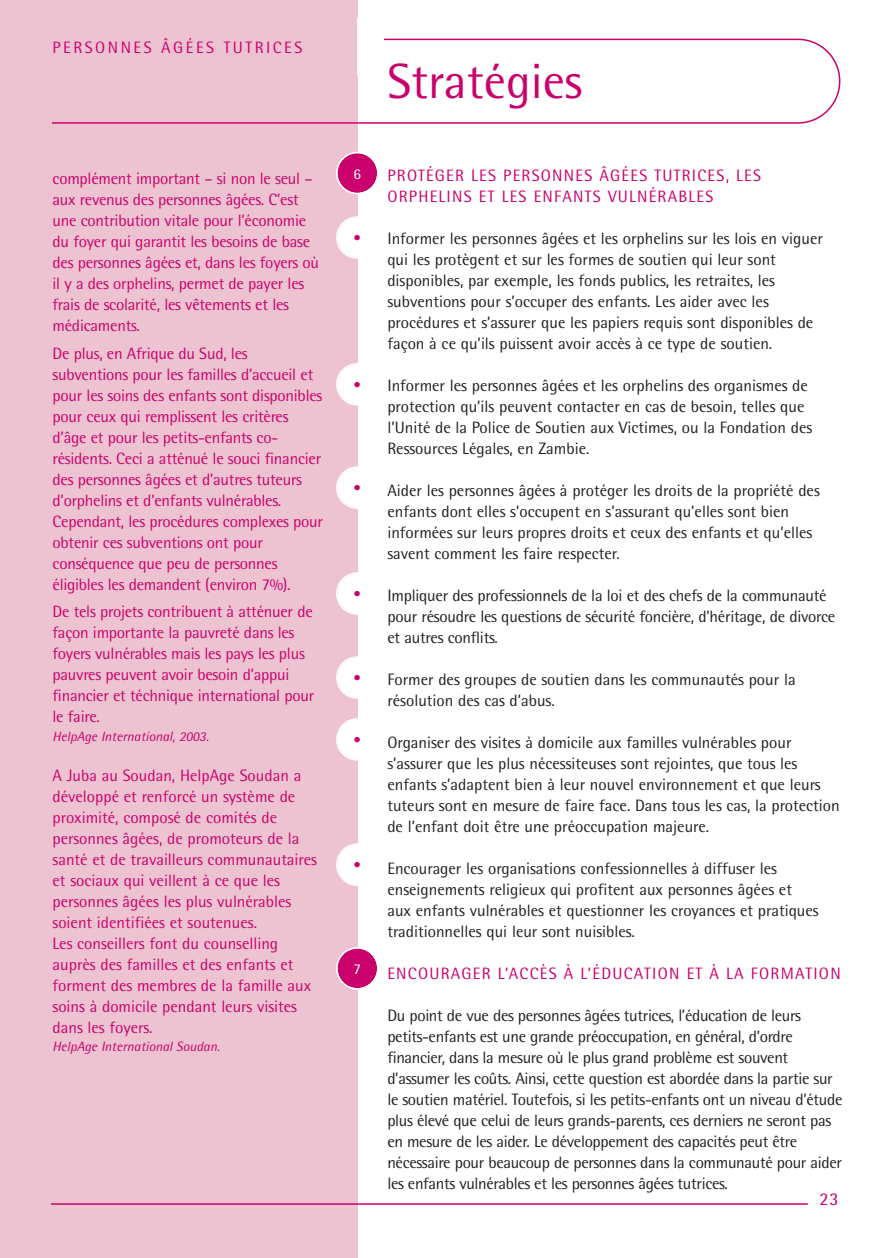
<style>
.page{position:relative;width:893px;height:1258px;background:#fff}
.page>*{position:absolute;margin:0;border:0;box-sizing:border-box;transform-origin:0 0}
.t1{font:49.5px "Agfa Rotis Semisans";color:#ca016c}
.t2{font:18px "Agfa Rotis Semisans";color:#ca016c}
.t3{font:16.5px/21px "Agfa Rotis Semisans";color:#231f20}
.t4{font:16.5px/21px "Agfa Rotis Semisans";letter-spacing:-.015em;color:#ca016c}
.t5{font:16.5px/21px "Agfa Rotis Semisans";letter-spacing:-.02em;color:#231f20}
.t6{font:16.5px/21px "Agfa Rotis Semisans";letter-spacing:.075em;color:#ca016c}
.t7{font:16.5px "Agfa Rotis Semisans";letter-spacing:.15em;color:#ca016c}
.t8{font:15px "Agfa Rotis Semisans";color:#ca016c}
.t9{font:15px "Agfa Rotis Semisans";color:#fff}
.t10{font:italic 13.5px "Agfa Rotis Semisans";color:#ca016c}
</style>
<div class="page">
<div style="left:0;top:0;width:357px;height:1258px;background:#eec3d1"></div>
<svg style="left:52px;top:39px;width:788px;height:85px"></svg>
<div style="left:0;top:18px;width:357px;height:57px;background:#eec3d1"></div>
<div style="left:357px;top:18px;width:27px;height:57px;background:#fff"></div>
<hr style="left:51px;top:1203px;width:756px;height:1px;background:#ca016c">
<svg style="left:336px;top:216px;width:22px;height:43px"></svg>
<svg style="left:336px;top:363px;width:22px;height:42px"></svg>
<svg style="left:336px;top:466px;width:22px;height:43px"></svg>
<svg style="left:336px;top:572px;width:22px;height:43px"></svg>
<svg style="left:336px;top:656px;width:22px;height:43px"></svg>
<svg style="left:336px;top:718px;width:22px;height:43px"></svg>
<svg style="left:336px;top:152px;width:41px;height:42px"></svg>
<svg style="left:336px;top:843px;width:22px;height:43px"></svg>
<svg style="left:336px;top:947px;width:41px;height:42px"></svg>
<p class="t7" style="left:53px;top:41px;width:251px">PERSONNES ÂGÉES TUTRICES</p>
<p class="t4" style="left:53px;top:170px;width:268px">complément important – si non le seul – aux revenus des personnes âgées. C’est une contribution vitale pour l’économie du foyer qui garantit les besoins de base des personnes âgées et, dans les foyers où il y a des orphelins, permet de payer les frais de scolarité, les vêtements et les médicaments.</p>
<p class="t4" style="left:53px;top:344px;width:272px">De plus, en Afrique du Sud, les subventions pour les familles d’accueil et pour les soins des enfants sont disponibles pour ceux qui remplissent les critères d’âge et pour les petits-enfants co&shy;résidents. Ceci a atténué le souci financier des personnes âgées et d’autres tuteurs d’orphelins et d’enfants vulnérables.<br>Cependant, les procédures complexes pour obtenir ces subventions ont pour conséquence que peu de personnes éligibles les demandent (environ 7%).</p>
<p class="t4" style="left:53px;top:602px;width:263px">De tels projets contribuent à atténuer de façon importante la pauvreté dans les foyers vulnérables mais les pays les plus pauvres peuvent avoir besoin d’appui financier et téchnique international pour le faire.</p>
<p class="t10" style="left:53px;top:731px;width:158px">HelpAge International, 2003.</p>
<p class="t4" style="left:53px;top:766px;width:266px">A Juba au Soudan, HelpAge Soudan a développé et renforcé un système de proximité, composé de comités de personnes âgées, de promoteurs de la santé et de travailleurs communautaires et sociaux qui veillent à ce que les personnes âgées les plus vulnérables soient identifiées et soutenues.<br>Les conseillers font du counselling auprès des familles et des enfants et forment des membres de la famille aux soins à domicile pendant leurs visites dans les foyers.</p>
<p class="t10" style="left:53px;top:1041px;width:169px">HelpAge International Soudan.</p>
<p class="t9" style="left:353px;top:168px;width:9px">6</p>
<p class="t8" style="left:353px;top:232px;width:9px">•</p>
<p class="t8" style="left:353px;top:379px;width:9px">•</p>
<p class="t8" style="left:353px;top:482px;width:9px">•</p>
<p class="t8" style="left:353px;top:588px;width:9px">•</p>
<p class="t8" style="left:353px;top:672px;width:9px">•</p>
<p class="t8" style="left:353px;top:734px;width:9px">•</p>
<p class="t8" style="left:353px;top:859px;width:9px">•</p>
<p class="t9" style="left:353px;top:963px;width:9px">7</p>
<h1 class="t1" style="left:387px;top:62px;width:196px">Stratégies</h1>
<p class="t6" style="left:387px;top:166px;width:375px">PROTÉGER LES PERSONNES ÂGÉES TUTRICES, LES<br>ORPHELINS ET LES ENFANTS VULNÉRABLES</p>
<p class="t3" style="left:387px;top:229px;width:437px">Informer les personnes âgées et les orphelins sur les lois en viguer qui les protègent et sur les formes de soutien qui leur sont disponibles, par exemple, les fonds publics, les retraites, les subventions pour s’occuper des enfants. Les aider avec les procédures et s’assurer que les papiers requis sont disponibles de façon à ce qu’ils puissent avoir accès à ce type de soutien.</p>
<p class="t3" style="left:387px;top:376px;width:426px">Informer les personnes âgées et les orphelins des organismes de protection qu’ils peuvent contacter en cas de besoin, telles que l’Unité de la Police de Soutien aux Victimes, ou la Fondation des Ressources Légales, en Zambie.</p>
<p class="t3" style="left:387px;top:481px;width:434px">Aider les personnes âgées à protéger les droits de la propriété des enfants dont elles s’occupent en s’assurant qu'elles sont bien informées sur leurs propres droits et ceux des enfants et qu’elles savent comment les faire respecter.</p>
<p class="t3" style="left:387px;top:586px;width:449px">Impliquer des professionnels de la loi et des chefs de la communauté pour résoudre les questions de sécurité foncière, d’héritage, de divorce et autres conflits.</p>
<p class="t3" style="left:387px;top:670px;width:410px">Former des groupes de soutien dans les communautés pour la résolution des cas d’abus.</p>
<p class="t3" style="left:387px;top:733px;width:454px">Organiser des visites à domicile aux familles vulnérables pour s’assurer que les plus nécessiteuses sont rejointes, que tous les enfants s’adaptent bien à leur nouvel environnement et que leurs tuteurs sont en mesure de faire face. Dans tous les cas, la protection de l’enfant doit être une préoccupation majeure.</p>
<p class="t3" style="left:387px;top:859px;width:433px">Encourager les organisations confessionnelles à diffuser les enseignements religieux qui profitent aux personnes âgées et aux enfants vulnérables et questionner les croyances et pratiques traditionnelles qui leur sont nuisibles.</p>
<p class="t6" style="left:387px;top:964px;width:455px">ENCOURAGER L’ACCÈS À L’ÉDUCATION ET À LA FORMATION</p>
<p class="t5" style="left:387px;top:1006px;width:456px">Du point de vue des personnes âgées tutrices, l’éducation de leurs petits-enfants est une grande préoccupation, en général, d’ordre financier, dans la mesure où le plus grand problème est souvent d’assumer les coûts. Ainsi, cette question est abordée dans la partie sur le soutien matériel. Toutefois, si les petits-enfants ont un niveau d’étude plus élevé que celui de leurs grands-parents, ces derniers ne seront pas en mesure de les aider. Le développement des capacités peut être nécessaire pour beaucoup de personnes dans la communauté pour aider les enfants vulnérables et les personnes âgées tutrices.</p>
<p class="t2" style="left:819px;top:1192px;width:20px">23</p>
</div>
